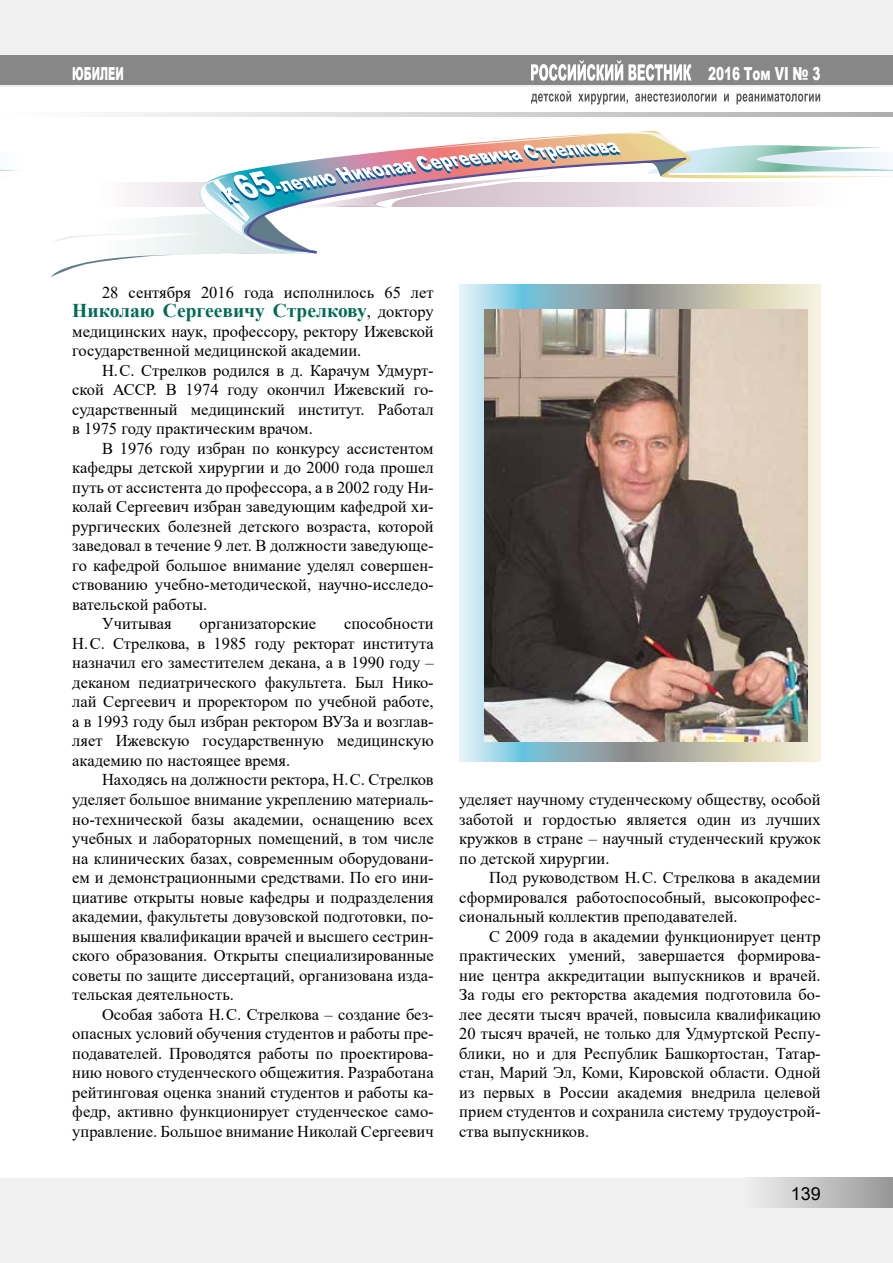
<style>
.page{position:relative;width:893px;height:1263px;background:#fff}
.page>*{position:absolute;margin:0;border:0;box-sizing:border-box;transform-origin:0 0}
.t1{font:700 19.5px "Times New Roman";color:#006b57}
.t2{font:900 18px "Arial";letter-spacing:-.005em;color:#fff;scale:.67 1}
.t3{font:900 18px "Arial";letter-spacing:-.005em;color:#fff;scale:.56 1}
.t4{font:18px "Arial";color:#000}
.t5{font:16.5px/19.5px "Times New Roman";color:#000;text-align:justify}
.s1{font-weight:400;font-size:16.5px;color:#000}
</style>
<div class="page">
<div style="left:0;top:152px;width:19px;height:18px;background:#fafcfe"></div>
<svg style="left:0;top:170px;width:19px;height:1px"></svg>
<svg style="left:459px;top:296px;width:362px;height:465px;background:#cad9d8"></svg>
<img style="left:484px;top:310px;width:323px;height:432px">
<svg style="left:50px;top:131px;width:843px;height:165px"></svg>
<div style="left:0;top:1178px;width:893px;height:85px;background:#f0f0f0"></div>
<div style="left:744px;top:1178px;width:149px;height:30px;background:linear-gradient(to right,#f1f1f1,#979797)"></div>
<div style="left:0;top:0;width:893px;height:87px;background:#f0f0f0"></div>
<div style="left:0;top:55px;width:893px;height:30px;background:#878787"></div>
<svg style="left:119px;top:113px;width:774px;height:4px;background:#d2d1d1"></svg>
<svg style="left:531px;top:60px;width:160px;height:21px"></svg>
<svg style="left:531px;top:91px;width:289px;height:14px"></svg>
<p class="t3" style="left:72px;top:61px;width:94px">ЮБИЛЕИ</p>
<p class="t2" style="left:708px;top:61px;width:170px">2016 Том VI № 3</p>
<p class="t5" style="left:102px;top:282px;width:333px">28 сентября 2016 года исполнилось 65 лет</p>
<p class="t1" style="left:72px;top:297px;width:363px">Николаю Сергеевичу Стрелкову<span class="s1">, доктору</span></p>
<p class="t5" style="left:72px;top:321px;width:363px">медицинских наук, профессору, ректору Ижевской государственной медицинской академии.</p>
<p class="t5" style="left:72px;top:360px;width:363px;text-indent:30px">Н. С. Стрелков родился в д. Карачум Удмурт&shy;ской АССР. В 1974 году окончил Ижевский го&shy;сударственный медицинский институт. Работал в 1975 году практическим врачом.</p>
<p class="t5" style="left:102px;top:438px;width:333px">В 1976 году избран по конкурсу ассистентом</p>
<p class="t5" style="left:72px;top:458px;width:363px">кафедры детской хирургии и до 2000 года прошел</p>
<p class="t5" style="left:72px;top:477px;width:363px">путь от ассистента до профессора, а в 2002 году Ни-</p>
<p class="t5" style="left:72px;top:497px;width:363px">колай Сергеевич избран заведующим кафедрой хи-</p>
<p class="t5" style="left:72px;top:516px;width:363px">рургических болезней детского возраста, которой</p>
<p class="t5" style="left:72px;top:536px;width:363px">заведовал в течение 9 лет. В должности заведующе-</p>
<p class="t5" style="left:72px;top:555px;width:363px">го кафедрой большое внимание уделял совершен-</p>
<p class="t5" style="left:72px;top:575px;width:363px">ствованию учебно-методической, научно-исследо-</p>
<p class="t5" style="left:72px;top:594px;width:136px">вательской работы.</p>
<p class="t5" style="left:102px;top:614px;width:71px">Учитывая</p>
<p class="t5" style="left:200px;top:614px;width:118px">организаторские</p>
<p class="t5" style="left:72px;top:614px;width:363px;text-indent:272px">способности Н. С. Стрелкова, в 1985 году ректорат института назначил его заместителем декана, а в 1990 году – деканом педиатрического факультета. Был Нико&shy;лай Сергеевич и проректором по учебной работе, а в 1993 году был избран ректором ВУЗа и возглав&shy;ляет Ижевскую государственную медицинскую академию по настоящее время.</p>
<p class="t5" style="left:72px;top:770px;width:363px;text-indent:30px">Находясь на должности ректора, Н. С. Стрелков уделяет большое внимание укреплению материаль&shy;но-технической базы академии, оснащению всех учебных и лабораторных помещений, в том числе на клинических базах, современным оборудовани&shy;ем и демонстрационными средствами. По его ини&shy;циативе открыты новые кафедры и подразделения академии, факультеты довузовской подготовки, по&shy;вышения квалификации врачей и высшего сестрин&shy;ского образования. Открыты специализированные советы по защите диссертаций, организована изда&shy;тельская деятельность.</p>
<p class="t5" style="left:72px;top:1004px;width:363px;text-indent:30px">Особая забота Н. С. Стрелкова – создание без&shy;опасных условий обучения студентов и работы пре&shy;подавателей. Проводятся работы по проектирова&shy;нию нового студенческого общежития. Разработана рейтинговая оценка знаний студентов и работы ка&shy;федр, активно функционирует студенческое само&shy;управление. Большое внимание Николай Сергеевич</p>
<p class="t5" style="left:459px;top:789px;width:363px">уделяет научному студенческому обществу, особой заботой и гордостью является один из лучших кружков в стране – научный студенческий кружок по детской хирургии.</p>
<p class="t5" style="left:459px;top:867px;width:363px;text-indent:30px">Под руководством Н. С. Стрелкова в академии сформировался работоспособный, высокопрофес&shy;сиональный коллектив преподавателей.</p>
<p class="t5" style="left:459px;top:926px;width:363px;text-indent:30px">С 2009 года в академии функционирует центр практических умений, завершается формирова&shy;ние центра аккредитации выпускников и врачей.<br>За годы его ректорства академия подготовила бо&shy;лее десяти тысяч врачей, повысила квалификацию 20 тысяч врачей, не только для Удмуртской Респу&shy;блики, но и для Республик Башкортостан, Татар&shy;стан, Марий Эл, Коми, Кировской области. Одной из первых в России академия внедрила целевой прием студентов и сохранила систему трудоустрой&shy;ства выпускников.</p>
<p class="t4" style="left:791px;top:1181px;width:32px">139</p>
</div>
